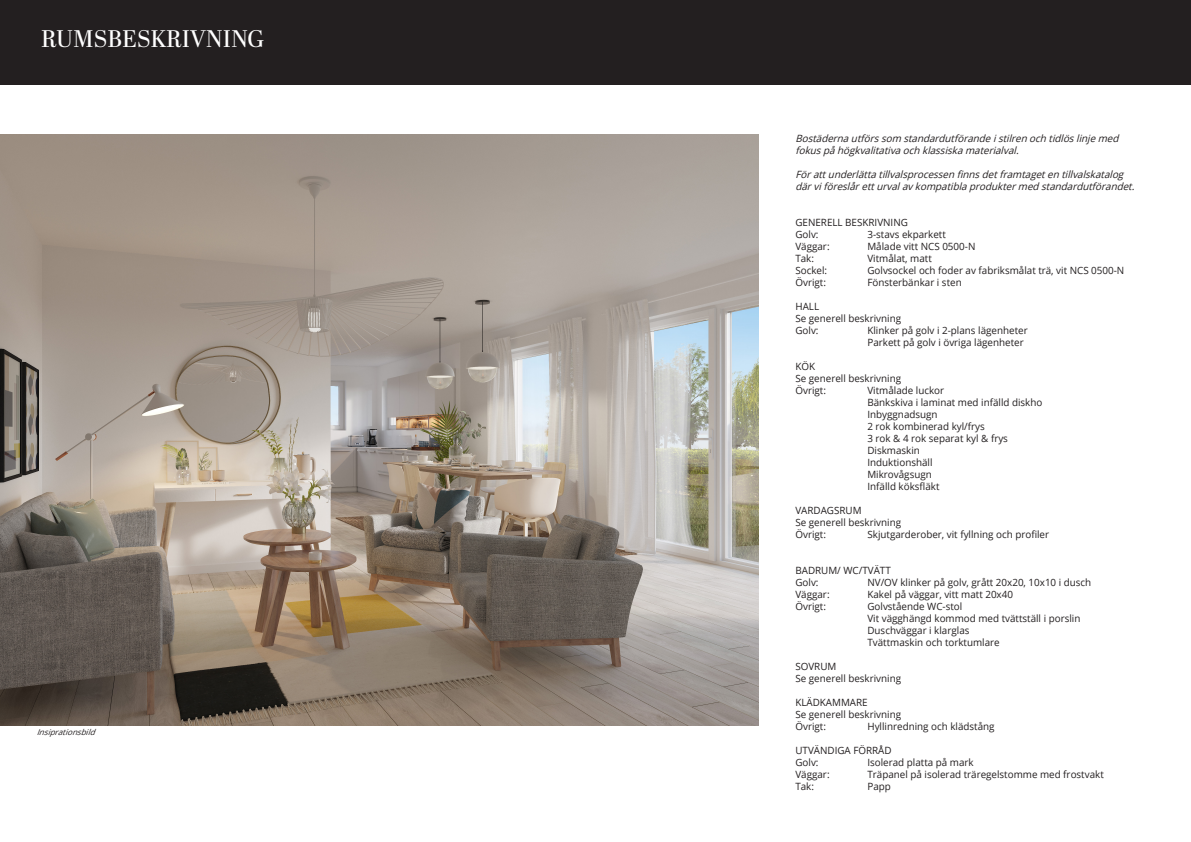
<style>
.page{position:relative;width:1191px;height:842px;background:#fff}
.page>*{position:absolute;margin:0;border:0;box-sizing:border-box;transform-origin:0 0}
.t1{font:24px "Abril Display";color:#fff}
.t2{font:10px "Open Sans";color:#231f20}
.t3{font:italic 10px/12px "Open Sans";color:#231f20}
.t4{font:italic 8px "Open Sans";color:#231f20}
</style>
<div class="page">
<img style="left:0;top:135px;width:759px;height:590px">
<div style="left:601px;top:0;width:590px;height:84px;background:#231f20"></div>
<div style="left:0;top:0;width:609px;height:84px;background:#231f20"></div>
<p class="t1" style="left:41px;top:22px;width:225px">RUMSBESKRIVNING</p>
<p class="t4" style="left:37px;top:726px;width:63px">Insiprationsbild</p>
<p class="t3" style="left:795px;top:132px;width:328px">Bostädernautförssom standardutförandeistilrenochtidlöslinjemed fokuspåhögkvalitativaochklassiskamaterialval.</p>
<p class="t3" style="left:795px;top:168px;width:344px">Förattunderlättatillvalsprocessenfinnsdetframtagetentillvalskatalog därviföreslåretturvalavkompatiblaproduktermedstandardutförandet.</p>
<p class="t2" style="left:795px;top:216px;width:114px">GENERELL BESKRIVNING</p>
<p class="t2" style="left:795px;top:228px;width:25px">Golv:</p>
<p class="t2" style="left:867px;top:228px;width:80px">3-stavs ekparkett</p>
<p class="t2" style="left:795px;top:240px;width:36px">Väggar:</p>
<p class="t2" style="left:867px;top:240px;width:109px">Målade vitt NCS 0500-N</p>
<p class="t2" style="left:795px;top:252px;width:20px">Tak:</p>
<p class="t2" style="left:867px;top:252px;width:66px">Vitmålat, matt</p>
<p class="t2" style="left:795px;top:264px;width:33px">Sockel:</p>
<p class="t2" style="left:867px;top:264px;width:258px">Golvsockel och foder av fabriksmålat trä, vit NCS 0500-N</p>
<p class="t2" style="left:795px;top:276px;width:32px">Övrigt:</p>
<p class="t2" style="left:867px;top:276px;width:96px">Fönsterbänkar i sten</p>
<p class="t2" style="left:795px;top:300px;width:25px">HALL</p>
<p class="t2" style="left:795px;top:312px;width:107px">Se generell beskrivning</p>
<p class="t2" style="left:795px;top:324px;width:25px">Golv:</p>
<p class="t2" style="left:867px;top:324px;width:162px">Klinker på golv i 2-plans lägenheter</p>
<p class="t2" style="left:867px;top:336px;width:158px">Parkett på golv i övriga lägenheter</p>
<p class="t2" style="left:795px;top:360px;width:21px">KÖK</p>
<p class="t2" style="left:795px;top:372px;width:107px">Se generell beskrivning</p>
<p class="t2" style="left:795px;top:384px;width:32px">Övrigt:</p>
<p class="t2" style="left:867px;top:384px;width:78px">Vitmålade luckor</p>
<p class="t2" style="left:867px;top:396px;width:176px">Bänkskiva i laminat med infälld diskho</p>
<p class="t2" style="left:867px;top:408px;width:72px">Inbyggnadsugn</p>
<p class="t2" style="left:867px;top:420px;width:119px">2 rok kombinerad kyl/frys</p>
<p class="t2" style="left:867px;top:432px;width:142px">3 rok &amp; 4 rok separat kyl &amp; frys</p>
<p class="t2" style="left:867px;top:444px;width:54px">Diskmaskin</p>
<p class="t2" style="left:867px;top:456px;width:67px">Induktionshäll</p>
<p class="t2" style="left:867px;top:468px;width:66px">Mikrovågsugn</p>
<p class="t2" style="left:867px;top:480px;width:74px">Infälld köksfläkt</p>
<p class="t2" style="left:795px;top:504px;width:68px">VARDAGSRUM</p>
<p class="t2" style="left:795px;top:516px;width:107px">Se generell beskrivning</p>
<p class="t2" style="left:795px;top:528px;width:32px">Övrigt:</p>
<p class="t2" style="left:867px;top:528px;width:183px">Skjutgarderober, vit fyllning och profiler</p>
<p class="t2" style="left:795px;top:564px;width:97px">BADRUM/ WC/TVÄTT</p>
<p class="t2" style="left:795px;top:576px;width:25px">Golv:</p>
<p class="t2" style="left:867px;top:576px;width:225px">NV/OV klinker på golv, grått 20x20, 10x10 i dusch</p>
<p class="t2" style="left:795px;top:588px;width:36px">Väggar:</p>
<p class="t2" style="left:867px;top:588px;width:147px">Kakel på väggar, vitt matt 20x40</p>
<p class="t2" style="left:795px;top:600px;width:32px">Övrigt:</p>
<p class="t2" style="left:867px;top:600px;width:96px">Golvstående WC-stol</p>
<p class="t2" style="left:867px;top:612px;width:214px">Vit vägghängd kommod med tvättställ i porslin</p>
<p class="t2" style="left:867px;top:624px;width:104px">Duschväggar i klarglas</p>
<p class="t2" style="left:867px;top:636px;width:134px">Tvättmaskin och torktumlare</p>
<p class="t2" style="left:795px;top:660px;width:43px">SOVRUM</p>
<p class="t2" style="left:795px;top:672px;width:107px">Se generell beskrivning</p>
<p class="t2" style="left:795px;top:696px;width:74px">KLÄDKAMMARE</p>
<p class="t2" style="left:795px;top:708px;width:107px">Se generell beskrivning</p>
<p class="t2" style="left:795px;top:720px;width:32px">Övrigt:</p>
<p class="t2" style="left:867px;top:720px;width:129px">Hyllinredning och klädstång</p>
<p class="t2" style="left:795px;top:744px;width:98px">UTVÄNDIGA FÖRRÅD</p>
<p class="t2" style="left:795px;top:756px;width:25px">Golv:</p>
<p class="t2" style="left:867px;top:756px;width:108px">Isolerad platta på mark</p>
<p class="t2" style="left:795px;top:768px;width:36px">Väggar:</p>
<p class="t2" style="left:867px;top:768px;width:238px">Träpanel på isolerad träregelstomme med frostvakt</p>
<p class="t2" style="left:795px;top:780px;width:20px">Tak:</p>
<p class="t2" style="left:867px;top:780px;width:25px">Papp</p>
</div>
